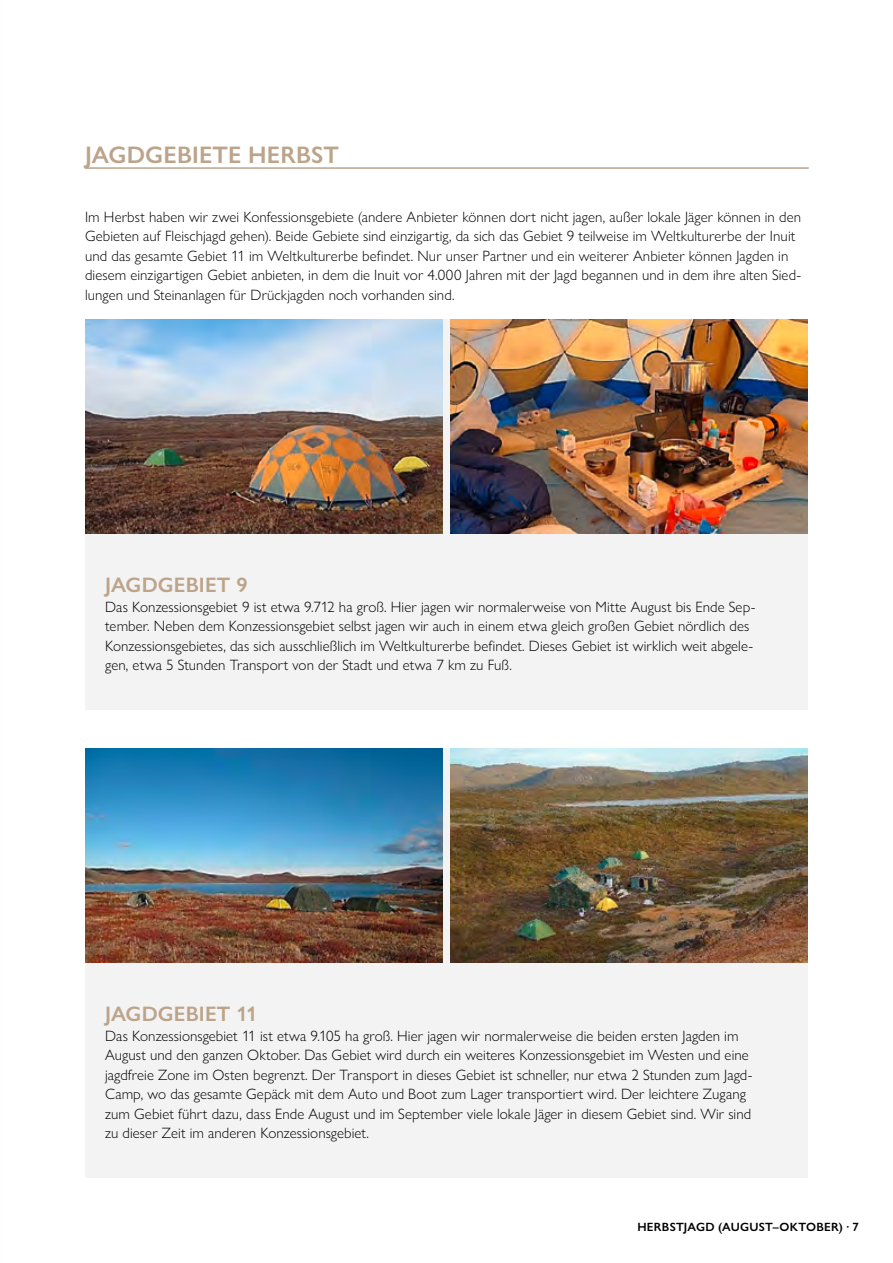
<style>
.page{position:relative;width:893px;height:1263px;background:#fff}
.page>*{position:absolute;margin:0;border:0;box-sizing:border-box;transform-origin:0 0}
.t1{font:600 24px "Gill Sans Nova";letter-spacing:.01em;color:#bca48b}
.t2{font:600 21px "Gill Sans Nova";letter-spacing:.01em;color:#bca48b}
.t3{font:300 15px/19.5px "Gill Sans Nova";letter-spacing:.005em;color:#000}
.t4{font:600 12px "Gill Sans Nova";letter-spacing:.02em;color:#000}
</style>
<div class="page">
<div style="left:85px;top:319px;width:723px;height:390px;background:#f3f3f3"></div>
<div style="left:85px;top:748px;width:723px;height:429px;background:#f3f3f3"></div>
<img style="left:85px;top:319px;width:358px;height:215px">
<img style="left:85px;top:748px;width:358px;height:215px">
<img style="left:450px;top:319px;width:358px;height:215px">
<img style="left:450px;top:748px;width:358px;height:215px">
<hr style="left:85px;top:167px;width:724px;height:2px;background:#bca48b">
<h1 class="t1" style="left:85px;top:140px;width:255px">JAGDGEBIETE HERBST</h1>
<p class="t3" style="left:85px;top:207px;width:718px">Im Herbst haben wir zwei Konfessionsgebiete (andere Anbieter können dort nicht jagen, außer lokale Jäger können in den Gebieten auf Fleischjagd gehen). Beide Gebiete sind einzigartig, da sich das Gebiet 9 teilweise im Weltkulturerbe der Inuit und das gesamte Gebiet 11 im Weltkulturerbe befindet. Nur unser Partner und ein weiterer Anbieter können Jagden in diesem einzigartigen Gebiet anbieten, in dem die Inuit vor 4.000 Jahren mit der Jagd begannen und in dem ihre alten Sied&shy;lungen und Steinanlagen für Drückjagden noch vorhanden sind.</p>
<h2 class="t2" style="left:105px;top:572px;width:144px">JAGDGEBIET 9</h2>
<p class="t3" style="left:105px;top:597px;width:652px">Das Konzessionsgebiet 9 ist etwa 9.712 ha groß. Hier jagen wir normalerweise von Mitte August bis Ende Sep&shy;tember. Neben dem Konzessionsgebiet selbst jagen wir auch in einem etwa gleich großen Gebiet nördlich des Konzessionsgebietes, das sich ausschließlich im Weltkulturerbe befindet. Dieses Gebiet ist wirklich weit abgele&shy;gen, etwa 5 Stunden Transport von der Stadt und etwa 7 km zu Fuß.</p>
<h2 class="t2" style="left:105px;top:1001px;width:154px">JAGDGEBIET 11</h2>
<p class="t3" style="left:105px;top:1026px;width:649px">Das Konzessionsgebiet 11 ist etwa 9.105 ha groß. Hier jagen wir normalerweise die beiden ersten Jagden im August und den ganzen Oktober. Das Gebiet wird durch ein weiteres Konzessionsgebiet im Westen und eine jagdfreie Zone im Osten begrenzt. Der Transport in dieses Gebiet ist schneller, nur etwa 2 Stunden zum Jagd-Camp, wo das gesamte Gepäck mit dem Auto und Boot zum Lager transportiert wird. Der leichtere Zugang zum Gebiet führt dazu, dass Ende August und im September viele lokale Jäger in diesem Gebiet sind. Wir sind zu dieser Zeit im anderen Konzessionsgebiet.</p>
<p class="t4" style="left:637px;top:1219px;width:103px">HERBSTJAGD (AUGUST</p>
<p class="t4" style="left:773px;top:1219px;width:27px">–OKTOBER</p>
<p class="t4" style="left:839px;top:1219px;width:22px">) · 7</p>
</div>
